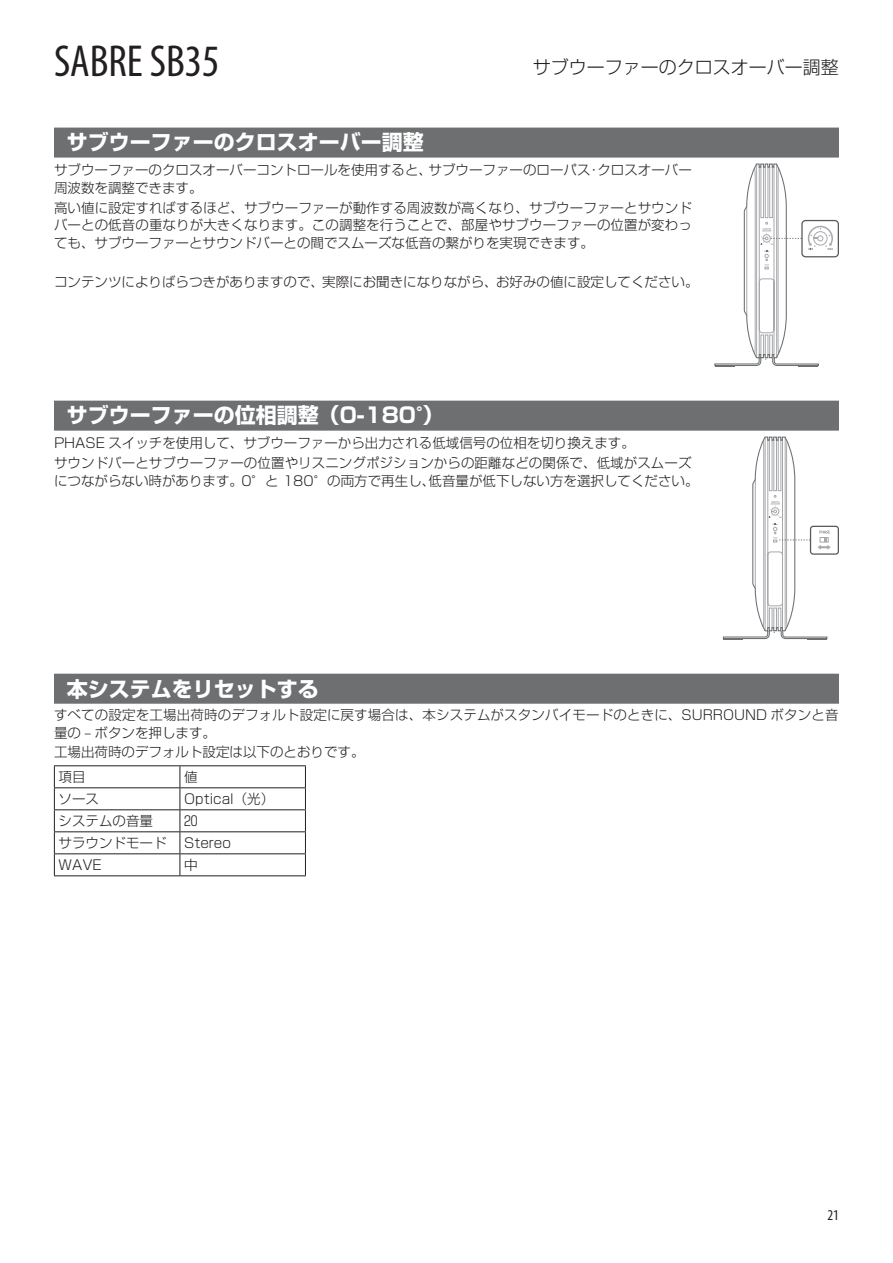
<style>
.page{position:relative;width:893px;height:1263px;background:#fff}
.page>*{position:absolute;margin:0;border:0;box-sizing:border-box;transform-origin:0 0}
.t1{font:condensed 45px "Myriad Pro";color:#231f20}
.t2{font:700 21px "Shin Go Pro";color:#fff}
.t3{font:300 18px "Shin Go Pro";color:#231f20}
.t4{font:condensed 15px "Myriad Pro";color:#231f20}
.t5{font:300 13.5px/17.5px "Shin Go Pro";color:#231f20}
</style>
<div class="page">
<div style="left:54px;top:128px;width:785px;height:30px;background:#6d6f71"></div>
<div style="left:54px;top:401px;width:785px;height:30px;background:#6d6f71"></div>
<div style="left:54px;top:674px;width:785px;height:30px;background:#6d6f71"></div>
<svg style="left:714px;top:164px;width:119px;height:203px"></svg>
<div style="left:801px;top:220px;width:38px;height:37px;border:1px solid #58595b;border-radius:4px"></div>
<svg style="left:723px;top:437px;width:108px;height:203px"></svg>
<div style="left:810px;top:526px;width:29px;height:29px;border:1px solid #58595b;border-radius:3px"></div>
<hr style="left:54px;top:765px;width:126px;height:1px;background:#231f20">
<hr style="left:180px;top:765px;width:126px;height:1px;background:#231f20">
<hr style="left:54px;top:787px;width:126px;height:1px;background:#231f20">
<hr style="left:180px;top:787px;width:126px;height:1px;background:#231f20">
<hr style="left:54px;top:809px;width:126px;height:1px;background:#231f20">
<hr style="left:180px;top:809px;width:126px;height:1px;background:#231f20">
<hr style="left:54px;top:831px;width:126px;height:1px;background:#231f20">
<hr style="left:180px;top:831px;width:126px;height:1px;background:#231f20">
<hr style="left:54px;top:853px;width:126px;height:1px;background:#231f20">
<svg style="left:54px;top:766px;width:1px;height:109px"></svg>
<hr style="left:180px;top:853px;width:126px;height:1px;background:#231f20">
<svg style="left:180px;top:766px;width:1px;height:109px"></svg>
<svg style="left:305px;top:766px;width:1px;height:109px"></svg>
<hr style="left:54px;top:875px;width:126px;height:1px;background:#231f20">
<hr style="left:180px;top:875px;width:126px;height:1px;background:#231f20">
<h1 class="t1" style="left:54px;top:34px;width:167px">SABRE SB35</h1>
<h3 class="t3" style="left:533px;top:52px;width:308px">サブウーファーのクロスオーバー調整</h3>
<h2 class="t2" style="left:67px;top:126px;width:358px">サブウーファーのクロスオーバー調整</h2>
<p class="t5" style="left:54px;top:160px;width:639px">サブウーファーのクロスオーバーコントロールを使用すると、サブウーファーのローパス・クロスオーバー周波数を調整できます。</p>
<p class="t5" style="left:54px;top:197px;width:639px;text-align:justify">高い値に設定すればするほど、サブウーファーが動作する周波数が高くなり、サブウーファーとサウンドバーとの低音の重なりが大きくなります。この調整を行うことで、部屋やサブウーファーの位置が変わっても、サブウーファーとサウンドバーとの間でスムーズな低音の繋がりを実現できます。</p>
<p class="t5" style="left:54px;top:272px;width:646px">コンテンツによりばらつきがありますので、実際にお聞きになりながら、お好みの値に設定してください。</p>
<h2 class="t2" style="left:67px;top:399px;width:378px">サブウーファーの位相調整（0-180°）</h2>
<p class="t5" style="left:54px;top:432px;width:639px;line-height:19.6px">PHASE スイッチを使用して、サブウーファーから出力される低域信号の位相を切り換えます。<br>サウンドバーとサブウーファーの位置やリスニングポジションからの距離などの関係で、低域がスムーズ</p>
<p class="t5" style="left:54px;top:470px;width:646px">につながらない時があります。0°と 180°の両方で再生し、低音量が低下しない方を選択してください。</p>
<h2 class="t2" style="left:67px;top:672px;width:254px">本システムをリセットする</h2>
<p class="t5" style="left:54px;top:705px;width:786px">すべての設定を工場出荷時のデフォルト設定に戻す場合は、本システムがスタンバイモードのときに、SURROUND ボタンと音量の – ボタンを押します。</p>
<p class="t5" style="left:59px;top:738px;width:307px;line-height:24.5px;text-indent:-5px">工場出荷時のデフォルト設定は以下のとおりです。項目</p>
<p class="t5" style="left:184px;top:766px;width:15px">値</p>
<p class="t5" style="left:59px;top:788px;width:42px">ソース</p>
<p class="t5" style="left:184px;top:788px;width:92px">Optical（光）</p>
<p class="t5" style="left:59px;top:810px;width:96px">システムの音量</p>
<p class="t5" style="left:184px;top:810px;width:15px">２０</p>
<p class="t5" style="left:59px;top:832px;width:109px">サラウンドモード</p>
<p class="t5" style="left:184px;top:832px;width:48px">Stereo</p>
<p class="t5" style="left:59px;top:854px;width:45px">WAVE</p>
<p class="t5" style="left:184px;top:854px;width:15px">中</p>
<p class="t4" style="left:827px;top:1206px;width:13px">21</p>
</div>
